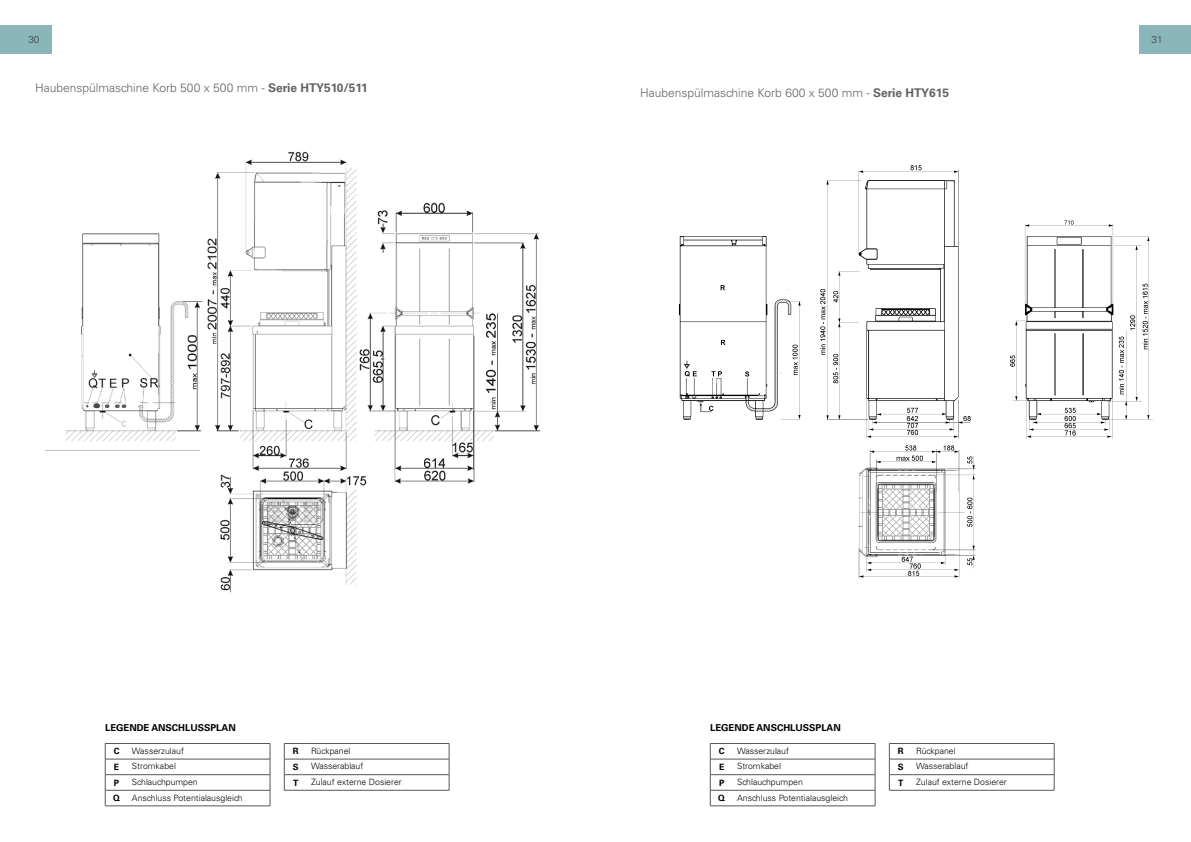
<style>
.page{position:relative;width:1191px;height:842px;background:#fff}
.page>*{position:absolute;margin:0;border:0;box-sizing:border-box;transform-origin:0 0}
.t1{font:300 12px "Univers LT Std";color:#646363}
.t2{font:300 10px "Univers LT Std";color:#3c3c3b}
.t3{font:700 9.5px "Univers";color:#000}
.t4{font:300 8.7px "Univers LT Std";color:#000}
.t5{font:700 8.7px "Univers";color:#000}
.s1{font-family:"Univers";font-weight:700}
</style>
<div class="page">
<div style="left:0;top:26px;width:51px;height:28px;background:#8ab6ba"></div>
<div style="left:1140px;top:26px;width:51px;height:28px;background:#8ab6ba"></div>
<hr style="left:128px;top:759px;width:142px;height:1px;background:#575756">
<hr style="left:128px;top:774px;width:142px;height:1px;background:#575756">
<hr style="left:128px;top:743px;width:142px;height:1px;background:#575756">
<hr style="left:128px;top:790px;width:142px;height:1px;background:#575756">
<svg style="left:270px;top:744px;width:1px;height:62px"></svg>
<svg style="left:105px;top:743px;width:23px;height:64px"></svg>
<hr style="left:128px;top:806px;width:142px;height:1px;background:#575756">
<hr style="left:307px;top:774px;width:142px;height:1px;background:#575756">
<hr style="left:307px;top:790px;width:142px;height:1px;background:#575756">
<hr style="left:307px;top:743px;width:142px;height:1px;background:#575756">
<svg style="left:284px;top:743px;width:23px;height:48px"></svg>
<hr style="left:307px;top:759px;width:142px;height:1px;background:#575756">
<svg style="left:449px;top:744px;width:1px;height:46px"></svg>
<img style="left:45px;top:151px;width:496px;height:442px">
<div style="left:31px;top:451px;width:173px;height:140px;background:#fff"></div>
<hr style="left:733px;top:759px;width:142px;height:1px;background:#575756">
<hr style="left:733px;top:774px;width:142px;height:1px;background:#575756">
<hr style="left:733px;top:743px;width:142px;height:1px;background:#575756">
<hr style="left:733px;top:790px;width:142px;height:1px;background:#575756">
<svg style="left:875px;top:744px;width:1px;height:62px"></svg>
<svg style="left:710px;top:743px;width:23px;height:64px"></svg>
<hr style="left:733px;top:806px;width:142px;height:1px;background:#575756">
<hr style="left:912px;top:774px;width:142px;height:1px;background:#575756">
<hr style="left:912px;top:790px;width:142px;height:1px;background:#575756">
<hr style="left:912px;top:743px;width:142px;height:1px;background:#575756">
<svg style="left:889px;top:743px;width:23px;height:48px"></svg>
<hr style="left:912px;top:759px;width:142px;height:1px;background:#575756">
<svg style="left:1054px;top:744px;width:1px;height:46px"></svg>
<img style="left:679px;top:166px;width:473px;height:411px">
<div style="left:631px;top:442px;width:212px;height:140px;background:#fff"></div>
<p class="t2" style="left:28px;top:34px;width:13px">30</p>
<p class="t2" style="left:1151px;top:34px;width:13px">31</p>
<h1 class="t1" style="left:35px;top:80px;width:334px">Haubenspülmaschine Korb 500 x 500 mm - <span class="s1">Serie HTY510/511</span></h1>
<h1 class="t1" style="left:640px;top:85px;width:311px">Haubenspülmaschine Korb 600 x 500 mm - <span class="s1">Serie HTY615</span></h1>
<p class="t3" style="left:105px;top:722px;width:132px">LEGENDE ANSCHLUSSPLAN</p>
<p class="t5" style="left:114px;top:746px;width:7px">C</p>
<p class="t4" style="left:132px;top:745px;width:54px">Wasserzulauf</p>
<p class="t5" style="left:114px;top:762px;width:7px">E</p>
<p class="t4" style="left:132px;top:761px;width:45px">Stromkabel</p>
<p class="t5" style="left:114px;top:777px;width:7px">P</p>
<p class="t4" style="left:132px;top:777px;width:67px">Schlauchpumpen</p>
<p class="t5" style="left:113px;top:793px;width:8px">Q</p>
<p class="t4" style="left:132px;top:792px;width:112px">Anschluss Potentialausgleich</p>
<p class="t5" style="left:293px;top:746px;width:7px">R</p>
<p class="t4" style="left:311px;top:745px;width:41px">Rückpanel</p>
<p class="t5" style="left:293px;top:762px;width:7px">S</p>
<p class="t4" style="left:311px;top:761px;width:54px">Wasserablauf</p>
<p class="t5" style="left:293px;top:777px;width:7px">T</p>
<p class="t4" style="left:311px;top:777px;width:92px">Zulauf externe Dosierer</p>
<p class="t3" style="left:710px;top:722px;width:132px">LEGENDE ANSCHLUSSPLAN</p>
<p class="t5" style="left:718px;top:746px;width:7px">C</p>
<p class="t4" style="left:737px;top:745px;width:54px">Wasserzulauf</p>
<p class="t5" style="left:719px;top:762px;width:7px">E</p>
<p class="t4" style="left:737px;top:761px;width:45px">Stromkabel</p>
<p class="t5" style="left:719px;top:777px;width:7px">P</p>
<p class="t4" style="left:737px;top:777px;width:67px">Schlauchpumpen</p>
<p class="t5" style="left:718px;top:793px;width:8px">Q</p>
<p class="t4" style="left:737px;top:792px;width:112px">Anschluss Potentialausgleich</p>
<p class="t5" style="left:898px;top:746px;width:7px">R</p>
<p class="t4" style="left:916px;top:745px;width:41px">Rückpanel</p>
<p class="t5" style="left:898px;top:762px;width:7px">S</p>
<p class="t4" style="left:916px;top:761px;width:54px">Wasserablauf</p>
<p class="t5" style="left:898px;top:777px;width:7px">T</p>
<p class="t4" style="left:916px;top:777px;width:92px">Zulauf externe Dosierer</p>
</div>
